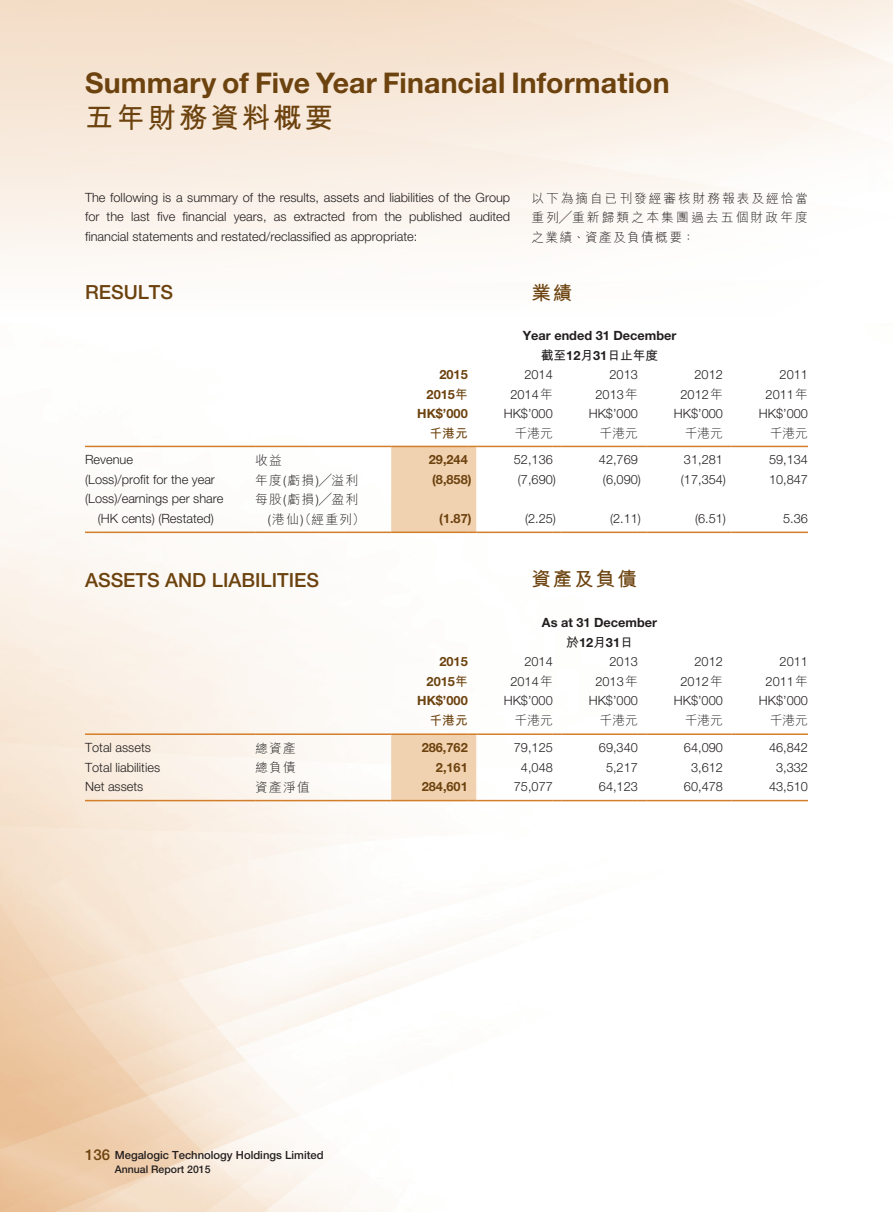
<style>
.page{position:relative;width:893px;height:1212px;background:#fff}
.page>*{position:absolute;margin:0;border:0;box-sizing:border-box;transform-origin:0 0}
.t1{font:700 28.5px "Helvetica Neue LT Std";letter-spacing:.005em;color:#6c420e}
.t2{font:700 28.5px "M Hei HK";letter-spacing:.1em;color:#6c420e}
.t3{font:500 19.5px "Helvetica Neue LT Std";color:#6c420e}
.t4{font:700 19.5px "M Hei HK";letter-spacing:.1em;color:#6c420e}
.t5{font:500 15px "Helvetica Neue LT Std";color:#6c420e}
.t6{font:300 12.75px/19.5px "Helvetica Neue LT Std";color:#231f20;text-align:justify}
.t7{font:300 12.75px/19.5px "M Hei HK";letter-spacing:.1em;color:#231f20}
.t8{font:700 12.75px "Helvetica Neue LT Std";color:#6c420e}
.t9{font:700 12.75px/20.1px "Helvetica Neue LT Std";color:#231f20;text-align:center}
.t10{font:700 12.75px "M Hei HK";color:#231f20}
.t11{font:700 12.75px "M Hei HK";color:#6c420e}
.t12{font:500 11.25px "Helvetica Neue LT Std";color:#231f20}
.t13{font:500 10.5px "Helvetica Neue LT Std";color:#231f20}
.s1{font-family:"Helvetica Neue LT Std"}
.s2{font-family:"M Hei HK"}
</style>
<div class="page">
<img style="left:0;top:0;width:893px;height:472px">
<hr style="left:85px;top:531px;width:170px;height:2px;background:#d37e2a">
<hr style="left:255px;top:531px;width:136px;height:2px;background:#d37e2a">
<hr style="left:476px;top:531px;width:77px;height:2px;background:#d37e2a">
<svg style="left:553px;top:531px;width:8px;height:2px"></svg>
<hr style="left:561px;top:531px;width:77px;height:2px;background:#d37e2a">
<svg style="left:638px;top:531px;width:8px;height:2px"></svg>
<hr style="left:646px;top:531px;width:77px;height:2px;background:#d37e2a">
<svg style="left:723px;top:531px;width:8px;height:2px"></svg>
<hr style="left:731px;top:531px;width:77px;height:2px;background:#d37e2a">
<hr style="left:85px;top:446px;width:170px;height:1px;background:#d37e2a">
<hr style="left:255px;top:446px;width:136px;height:1px;background:#d37e2a">
<div style="left:391px;top:446px;width:85px;height:87px;background:#f0d1b0"></div>
<hr style="left:476px;top:446px;width:77px;height:1px;background:#d37e2a">
<hr style="left:561px;top:446px;width:77px;height:1px;background:#d37e2a">
<hr style="left:646px;top:446px;width:77px;height:1px;background:#d37e2a">
<hr style="left:731px;top:446px;width:77px;height:1px;background:#d37e2a">
<hr style="left:85px;top:800px;width:170px;height:1px;background:#d37e2a">
<hr style="left:255px;top:800px;width:136px;height:1px;background:#d37e2a">
<hr style="left:476px;top:800px;width:77px;height:1px;background:#d37e2a">
<hr style="left:561px;top:800px;width:77px;height:1px;background:#d37e2a">
<hr style="left:646px;top:800px;width:77px;height:1px;background:#d37e2a">
<hr style="left:731px;top:800px;width:77px;height:1px;background:#d37e2a">
<hr style="left:85px;top:733px;width:170px;height:2px;background:#d37e2a">
<hr style="left:255px;top:733px;width:136px;height:2px;background:#d37e2a">
<div style="left:391px;top:733px;width:85px;height:68px;background:#f0d1b0"></div>
<hr style="left:476px;top:733px;width:77px;height:2px;background:#d37e2a">
<svg style="left:553px;top:733px;width:8px;height:2px"></svg>
<hr style="left:561px;top:733px;width:77px;height:2px;background:#d37e2a">
<svg style="left:638px;top:733px;width:8px;height:2px"></svg>
<hr style="left:646px;top:733px;width:77px;height:2px;background:#d37e2a">
<svg style="left:723px;top:733px;width:8px;height:2px"></svg>
<hr style="left:731px;top:733px;width:77px;height:2px;background:#d37e2a">
<h1 class="t1" style="left:85px;top:66px;width:586px">Summary of Five Year Financial Information</h1>
<h1 class="t2" style="left:85px;top:96px;width:249px">五年財務資料概要</h1>
<p class="t6" style="left:85px;top:187px;width:427px">The following is a summary of the results, assets and liabilities of the Group for the last five financial years, as extracted from the published audited financial statements and restated/reclassified as appropriate:</p>
<p class="t7" style="left:532px;top:188px;width:278px;text-align:justify">以下為摘自已刊發經審核財務報表及經恰當重列╱重新歸類之本集團過去五個財政年度之業績、資產及負債概要：</p>
<h2 class="t3" style="left:85px;top:281px;width:90px">RESULTS</h2>
<h2 class="t4" style="left:531px;top:279px;width:42px">業績</h2>
<p class="t9" style="left:523px;top:325px;width:155px">Year ended 31 December</p>
<p class="t10" style="left:541px;top:346px;width:119px">截至<span class="s1">12</span>月<span class="s1">31</span>日止年度</p>
<p class="t8" style="left:439px;top:366px;width:30px">2015</p>
<p class="t6" style="left:524px;top:364px;width:30px">2014</p>
<p class="t6" style="left:609px;top:364px;width:30px">2013</p>
<p class="t6" style="left:694px;top:364px;width:30px">2012</p>
<p class="t6" style="left:780px;top:364px;width:30px">2011</p>
<p class="t8" style="left:427px;top:386px;width:43px">2015<span class="s2">年</span></p>
<p class="t6" style="left:510px;top:384px;width:44px">2014<span class="s2">年</span></p>
<p class="t6" style="left:595px;top:384px;width:44px">2013<span class="s2">年</span></p>
<p class="t6" style="left:680px;top:384px;width:44px">2012<span class="s2">年</span></p>
<p class="t6" style="left:766px;top:384px;width:44px">2011<span class="s2">年</span></p>
<p class="t8" style="left:417px;top:405px;width:52px">HK$’000</p>
<p class="t6" style="left:504px;top:403px;width:51px">HK$’000</p>
<p class="t6" style="left:589px;top:403px;width:51px">HK$’000</p>
<p class="t6" style="left:674px;top:403px;width:51px">HK$’000</p>
<p class="t6" style="left:759px;top:403px;width:51px">HK$’000</p>
<p class="t11" style="left:430px;top:424px;width:40px">千港元</p>
<p class="t7" style="left:515px;top:423px;width:40px">千港元</p>
<p class="t7" style="left:600px;top:423px;width:40px">千港元</p>
<p class="t7" style="left:685px;top:423px;width:40px">千港元</p>
<p class="t7" style="left:770px;top:423px;width:40px">千港元</p>
<p class="t6" style="left:85px;top:450px;width:49px">Revenue</p>
<p class="t7" style="left:255px;top:450px;width:28px">收益</p>
<p class="t8" style="left:429px;top:452px;width:40px">29,244</p>
<p class="t6" style="left:514px;top:450px;width:40px">52,136</p>
<p class="t6" style="left:599px;top:450px;width:40px">42,769</p>
<p class="t6" style="left:684px;top:450px;width:40px">31,281</p>
<p class="t6" style="left:769px;top:450px;width:40px">59,134</p>
<p class="t6" style="left:85px;top:469px;width:131px">(Loss)/profit for the year</p>
<p class="t7" style="left:255px;top:470px;width:105px">年度<span class="s1">(</span>虧損<span class="s1">)</span>╱溢利</p>
<p class="t8" style="left:432px;top:471px;width:41px">(8,858)</p>
<p class="t6" style="left:518px;top:469px;width:40px">(7,690)</p>
<p class="t6" style="left:603px;top:469px;width:40px">(6,090)</p>
<p class="t6" style="left:681px;top:469px;width:47px">(17,354)</p>
<p class="t6" style="left:769px;top:469px;width:40px">10,847</p>
<p class="t6" style="left:85px;top:489px;width:140px;text-align:center">(Loss)/earnings per share (HK cents) (Restated)</p>
<p class="t7" style="left:268px;top:489px;width:98px;text-indent:-13px">每股<span class="s1">(</span>虧損<span class="s1">)</span>╱盈利<br><span class="s1">(</span>港仙（經重列）</p>
<p class="t6" style="left:300px;top:509px;width:5px">)</p>
<p class="t8" style="left:439px;top:510px;width:34px">(1.87)</p>
<p class="t6" style="left:525px;top:508px;width:32px">(2.25)</p>
<p class="t6" style="left:610px;top:508px;width:32px">(2.11)</p>
<p class="t6" style="left:695px;top:508px;width:32px">(6.51)</p>
<p class="t6" style="left:783px;top:508px;width:26px">5.36</p>
<h2 class="t3" style="left:85px;top:569px;width:236px">ASSETS AND LIABILITIES</h2>
<h2 class="t4" style="left:531px;top:565px;width:107px">資產及負債</h2>
<p class="t9" style="left:542px;top:612px;width:117px">As at 31 December<span class="s2">於</span>12<span class="s2">月</span>31<span class="s2">日</span></p>
<p class="t8" style="left:439px;top:654px;width:30px">2015</p>
<p class="t6" style="left:524px;top:652px;width:30px">2014</p>
<p class="t6" style="left:609px;top:652px;width:30px">2013</p>
<p class="t6" style="left:694px;top:652px;width:30px">2012</p>
<p class="t6" style="left:780px;top:652px;width:30px">2011</p>
<p class="t8" style="left:427px;top:674px;width:43px">2015<span class="s2">年</span></p>
<p class="t6" style="left:510px;top:672px;width:44px">2014<span class="s2">年</span></p>
<p class="t6" style="left:595px;top:672px;width:44px">2013<span class="s2">年</span></p>
<p class="t6" style="left:680px;top:672px;width:44px">2012<span class="s2">年</span></p>
<p class="t6" style="left:766px;top:672px;width:44px">2011<span class="s2">年</span></p>
<p class="t8" style="left:417px;top:693px;width:52px">HK$’000</p>
<p class="t6" style="left:504px;top:691px;width:51px">HK$’000</p>
<p class="t6" style="left:589px;top:691px;width:51px">HK$’000</p>
<p class="t6" style="left:674px;top:691px;width:51px">HK$’000</p>
<p class="t6" style="left:759px;top:691px;width:51px">HK$’000</p>
<p class="t11" style="left:429px;top:711px;width:40px">千港元</p>
<p class="t7" style="left:515px;top:711px;width:40px">千港元</p>
<p class="t7" style="left:600px;top:711px;width:40px">千港元</p>
<p class="t7" style="left:685px;top:711px;width:40px">千港元</p>
<p class="t7" style="left:770px;top:711px;width:40px">千港元</p>
<p class="t6" style="left:85px;top:738px;width:67px">Total assets</p>
<p class="t7" style="left:255px;top:738px;width:42px">總資產</p>
<p class="t8" style="left:422px;top:740px;width:48px">286,762</p>
<p class="t6" style="left:514px;top:738px;width:40px">79,125</p>
<p class="t6" style="left:599px;top:738px;width:40px">69,340</p>
<p class="t6" style="left:684px;top:738px;width:40px">64,090</p>
<p class="t6" style="left:769px;top:738px;width:40px">46,842</p>
<p class="t6" style="left:85px;top:757px;width:77px">Total liabilities</p>
<p class="t7" style="left:255px;top:758px;width:42px">總負債</p>
<p class="t8" style="left:436px;top:759px;width:33px">2,161</p>
<p class="t6" style="left:521px;top:757px;width:33px">4,048</p>
<p class="t6" style="left:606px;top:757px;width:33px">5,217</p>
<p class="t6" style="left:691px;top:757px;width:33px">3,612</p>
<p class="t6" style="left:776px;top:757px;width:33px">3,332</p>
<p class="t6" style="left:85px;top:777px;width:60px">Net assets</p>
<p class="t7" style="left:255px;top:777px;width:56px">資產淨值</p>
<p class="t8" style="left:422px;top:779px;width:48px">284,601</p>
<p class="t6" style="left:514px;top:777px;width:40px">75,077</p>
<p class="t6" style="left:599px;top:777px;width:40px">64,123</p>
<p class="t6" style="left:684px;top:777px;width:40px">60,478</p>
<p class="t6" style="left:769px;top:777px;width:40px">43,510</p>
<p class="t5" style="left:85px;top:1146px;width:27px">136</p>
<p class="t12" style="left:115px;top:1148px;width:210px">Megalogic Technology Holdings Limited</p>
<p class="t13" style="left:115px;top:1163px;width:97px">Annual Report 2015</p>
</div>
